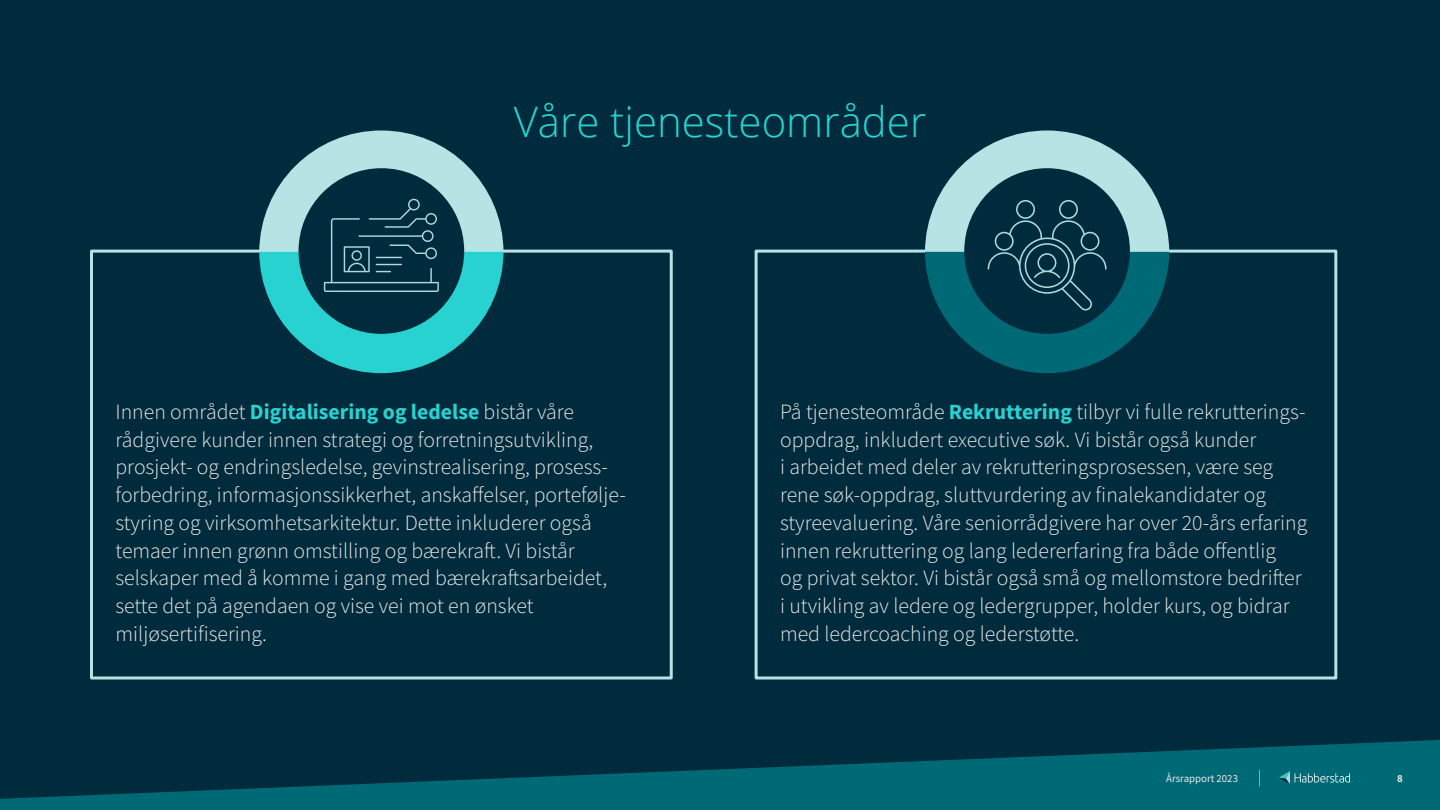
<style>
.page{position:relative;width:1440px;height:810px;background:#002b3c}
.page>*{position:absolute;margin:0;border:0;box-sizing:border-box;transform-origin:0 0}
.t1{font:300 42px "Open Sans";color:#28d2d1}
.t2{font:300 21.75px/27.8px "Source Sans Pro";color:#eae8e6}
.t3{font:10.8px "Source Sans Pro";color:#eae8e6}
.t4{font:700 10.8px "Source Sans Pro";color:#eae8e6}
.s1{font-weight:700;color:#28d2d1}
</style>
<div class="page">
<svg style="left:0;top:740px;width:1440px;height:70px;fill:#006976"></svg>
<svg style="left:1279px;top:771px;width:71px;height:13px"></svg>
<svg style="left:1259px;top:770px;width:1px;height:17px"></svg>
<div style="left:90px;top:250px;width:583px;height:430px;border:3px solid #b6e4e5"></div>
<div style="left:755px;top:250px;width:582px;height:430px;border:3px solid #b6e4e5"></div>
<svg style="left:925px;top:131px;width:244px;height:242px"></svg>
<svg style="left:259px;top:131px;width:245px;height:242px"></svg>
<h1 class="t1" style="left:514px;top:93px;width:414px">Våre tjenesteområder</h1>
<p class="t2" style="left:116px;top:398px;width:512px">Innen området <span class="s1">Digitalisering og ledelse</span> bistår våre rådgivere kunder innen strategi og forretningsutvikling, prosjekt- og endringsledelse, gevinstrealisering, prosess&shy;forbedring, informasjonssikkerhet, anskaffelser, portefølje&shy;styring og virksomhetsarkitektur. Dette inkluderer også temaer innen grønn omstilling og bærekraft. Vi bistår selskaper med å komme i gang med bærekraftsarbeidet, sette det på agendaen og vise vei mot en ønsket miljøsertifisering.</p>
<p class="t2" style="left:780px;top:398px;width:529px">På tjenesteområde <span class="s1">Rekruttering</span> tilbyr vi fulle rekrutterings&shy;oppdrag, inkludert executive søk. Vi bistår også kunder<br>i arbeidet med deler av rekrutteringsprosessen, være seg rene søk-oppdrag, sluttvurdering av finalekandidater og styreevaluering. Våre seniorrådgivere har over 20-års erfaring innen rekruttering og lang ledererfaring fra både offentlig<br>og privat sektor. Vi bistår også små og mellomstore bedrifter i utvikling av ledere og ledergrupper, holder kurs, og bidrar med ledercoaching og lederstøtte.</p>
<p class="t3" style="left:1166px;top:771px;width:73px">Årsrapport 2023</p>
<p class="t4" style="left:1397px;top:771px;width:7px">8</p>
</div>
